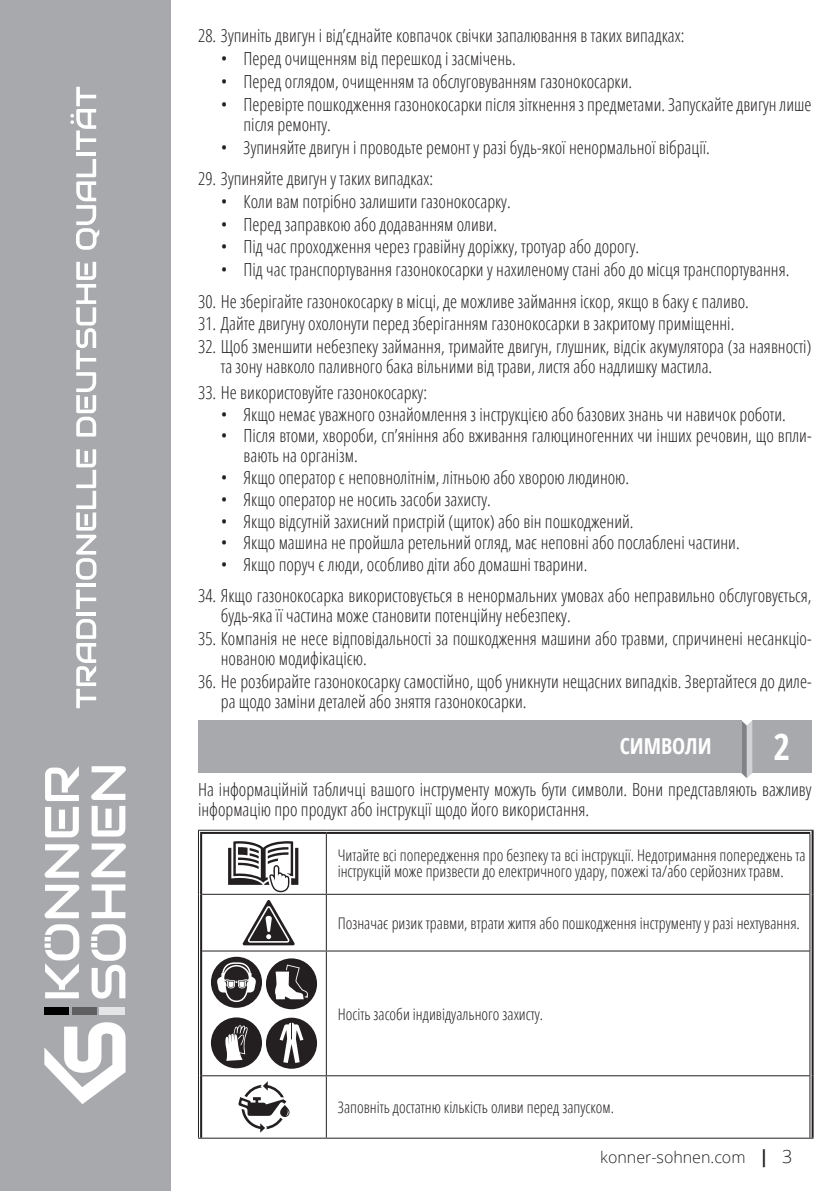
<style>
.page{position:relative;width:840px;height:1191px;background:#fff}
.page>*{position:absolute;margin:0;border:0;box-sizing:border-box;transform-origin:0 0}
.t1{font:700 condensed 36px "Open Sans";color:#fff}
.t2{font:700 condensed 22px "Open Sans";color:#fff}
.t3{font:300 condensed 18px/20px "Open Sans";color:#231f20}
.t4{font:300 condensed 16px/16px "Open Sans";color:#231f20}
.t5{font:300 16px "Open Sans";color:#231f20}
.s1{font-weight:700;font-stretch:condensed;font-size:18px}
.s2{font-size:18px}
</style>
<div class="page">
<div style="left:0;top:0;width:170px;height:1191px;background:#a8a9ad"></div>
<svg style="left:76px;top:619px;width:20px;height:89px"></svg>
<hr style="left:76px;top:612px;width:20px;height:3px;background:#fff">
<svg style="left:76px;top:589px;width:20px;height:20px"></svg>
<hr style="left:76px;top:583px;width:20px;height:4px;background:#fff">
<svg style="left:76px;top:449px;width:20px;height:130px"></svg>
<svg style="left:76px;top:262px;width:20px;height:174px"></svg>
<svg style="left:76px;top:159px;width:23px;height:91px"></svg>
<hr style="left:76px;top:153px;width:20px;height:3px;background:#fff">
<svg style="left:70px;top:87px;width:26px;height:63px"></svg>
<svg style="left:44px;top:1022px;width:81px;height:82px"></svg>
<svg style="left:45px;top:884px;width:34px;height:34px"></svg>
<svg style="left:45px;top:844px;width:34px;height:33px"></svg>
<svg style="left:45px;top:807px;width:34px;height:30px"></svg>
<svg style="left:45px;top:766px;width:34px;height:35px"></svg>
<svg style="left:92px;top:884px;width:33px;height:34px"></svg>
<svg style="left:91px;top:843px;width:35px;height:34px"></svg>
<svg style="left:92px;top:806px;width:33px;height:30px"></svg>
<svg style="left:91px;top:766px;width:35px;height:34px"></svg>
<svg style="left:45px;top:924px;width:34px;height:74px"></svg>
<svg style="left:91px;top:924px;width:35px;height:74px"></svg>
<div style="left:44px;top:1007px;width:25px;height:8px;background:#000001"></div>
<div style="left:72px;top:1007px;width:24px;height:8px;background:#5f5f62"></div>
<div style="left:99px;top:1007px;width:26px;height:8px;background:#e4e5e7"></div>
<div style="left:751px;top:720px;width:60px;height:53px;background:#a8a9ad"></div>
<svg style="left:740px;top:720px;width:11px;height:58px"></svg>
<div style="left:198px;top:720px;width:542px;height:53px;background:#a8a9ad"></div>
<hr style="left:198px;top:830px;width:128px;height:4px;background:#ececec">
<hr style="left:326px;top:830px;width:487px;height:4px;background:#ececec">
<hr style="left:809px;top:834px;width:4px;height:60px;background:#9b999a">
<hr style="left:809px;top:894px;width:4px;height:57px;background:#9b999a">
<hr style="left:809px;top:951px;width:4px;height:124px;background:#9b999a">
<hr style="left:809px;top:1075px;width:4px;height:62px;background:#9b999a">
<hr style="left:198px;top:830px;width:128px;height:1px;background:#231f20">
<hr style="left:200px;top:832px;width:126px;height:2px;background:#231f20">
<hr style="left:198px;top:830px;width:1px;height:64px;background:#231f20">
<hr style="left:200px;top:834px;width:2px;height:60px;background:#231f20">
<hr style="left:326px;top:830px;width:487px;height:1px;background:#231f20">
<hr style="left:326px;top:832px;width:483px;height:2px;background:#231f20">
<hr style="left:809px;top:834px;width:1px;height:60px;background:#231f20">
<hr style="left:811px;top:830px;width:2px;height:64px;background:#231f20">
<hr style="left:198px;top:894px;width:1px;height:57px;background:#231f20">
<hr style="left:200px;top:894px;width:2px;height:57px;background:#231f20">
<hr style="left:809px;top:894px;width:1px;height:57px;background:#231f20">
<hr style="left:811px;top:894px;width:2px;height:57px;background:#231f20">
<hr style="left:198px;top:951px;width:1px;height:124px;background:#231f20">
<hr style="left:200px;top:951px;width:2px;height:124px;background:#231f20">
<hr style="left:809px;top:951px;width:1px;height:124px;background:#231f20">
<hr style="left:811px;top:951px;width:2px;height:124px;background:#231f20">
<hr style="left:198px;top:1075px;width:1px;height:62px;background:#231f20">
<hr style="left:200px;top:1075px;width:2px;height:62px;background:#231f20">
<hr style="left:809px;top:1075px;width:1px;height:62px;background:#231f20">
<hr style="left:811px;top:1075px;width:2px;height:62px;background:#231f20">
<hr style="left:325px;top:834px;width:1px;height:59px;background:#231f20">
<hr style="left:325px;top:951px;width:1px;height:124px;background:#231f20">
<hr style="left:325px;top:1076px;width:1px;height:61px;background:#231f20">
<hr style="left:202px;top:893px;width:124px;height:1px;background:#231f20">
<hr style="left:202px;top:950px;width:124px;height:1px;background:#231f20">
<hr style="left:202px;top:1075px;width:124px;height:1px;background:#231f20">
<hr style="left:198px;top:1137px;width:128px;height:1px;background:#231f20">
<hr style="left:326px;top:893px;width:483px;height:1px;background:#231f20">
<hr style="left:325px;top:894px;width:1px;height:56px;background:#231f20">
<hr style="left:326px;top:950px;width:483px;height:1px;background:#231f20">
<hr style="left:326px;top:1075px;width:483px;height:1px;background:#231f20">
<hr style="left:326px;top:1137px;width:487px;height:1px;background:#231f20">
<svg style="left:228px;top:841px;width:70px;height:51px"></svg>
<svg style="left:242px;top:900px;width:53px;height:45px"></svg>
<div style="left:211px;top:956px;width:51px;height:51px;background:#241f21;border-radius:50%"></div>
<svg style="left:216px;top:961px;width:40px;height:41px"></svg>
<div style="left:266px;top:958px;width:51px;height:51px;background:#231f20;border-radius:50%"></div>
<svg style="left:274px;top:964px;width:34px;height:35px"></svg>
<div style="left:211px;top:1017px;width:51px;height:51px;background:#231f20;border-radius:50%"></div>
<svg style="left:225px;top:1025px;width:22px;height:35px"></svg>
<div style="left:266px;top:1017px;width:51px;height:51px;background:#241f21;border-radius:50%"></div>
<svg style="left:279px;top:1022px;width:24px;height:41px"></svg>
<svg style="left:238px;top:1081px;width:52px;height:51px"></svg>
<p class="t3" style="left:198px;top:25px;width:487px">28. Зупиніть двигун і від’єднайте ковпачок свічки запалювання в таких випадках:</p>
<p class="t3" style="left:221px;top:48px;width:296px">• Перед очищенням від перешкод і засмічень.</p>
<p class="t3" style="left:221px;top:71px;width:412px">• Перед оглядом, очищенням та обслуговуванням газонокосарки.</p>
<p class="t3" style="left:243px;top:94px;width:569px;text-indent:-23px">• Перевірте пошкодження газонокосарки після зіткнення з предметами. Запускайте двигун лише після ремонту.</p>
<p class="t3" style="left:221px;top:136px;width:490px">• Зупиняйте двигун і проводьте ремонт у разі будь-якої ненормальної вібрації.</p>
<p class="t3" style="left:198px;top:168px;width:236px">29. Зупиняйте двигун у таких випадках:</p>
<p class="t3" style="left:221px;top:191px;width:291px">• Коли вам потрібно залишити газонокосарку.</p>
<p class="t3" style="left:221px;top:213px;width:278px">• Перед заправкою або додаванням оливи.</p>
<p class="t3" style="left:221px;top:236px;width:419px">• Під час проходження через гравійну доріжку, тротуар або дорогу.</p>
<p class="t3" style="left:221px;top:259px;width:569px">• Під час транспортування газонокосарки у нахиленому стані або до місця транспортування.</p>
<p class="t3" style="left:198px;top:290px;width:552px">30. Не зберігайте газонокосарку в місці, де можливе займання іскор, якщо в баку є паливо.</p>
<p class="t3" style="left:198px;top:313px;width:537px">31. Дайте двигуну охолонути перед зберіганням газонокосарки в закритому приміщенні.</p>
<p class="t3" style="left:221px;top:336px;width:592px;text-indent:-23px">32. Щоб зменшити небезпеку займання, тримайте двигун, глушник, відсік акумулятора (за наявності) та зону навколо паливного бака вільними від трави, листя або надлишку мастила.</p>
<p class="t3" style="left:198px;top:382px;width:230px">33. Не використовуйте газонокосарку:</p>
<p class="t3" style="left:221px;top:403px;width:566px">• Якщо немає уважного ознайомлення з інструкцією або базових знань чи навичок роботи.</p>
<p class="t3" style="left:243px;top:425px;width:569px;text-indent:-23px">• Після втоми, хвороби, сп’яніння або вживання галюциногенних чи інших речовин, що впли&shy;вають на організм.</p>
<p class="t3" style="left:221px;top:467px;width:410px">• Якщо оператор є неповнолітнім, літньою або хворою людиною.</p>
<p class="t3" style="left:221px;top:489px;width:271px">• Якщо оператор не носить засоби захисту.</p>
<p class="t3" style="left:221px;top:510px;width:414px">• Якщо відсутній захисний пристрій (щиток) або він пошкоджений.</p>
<p class="t3" style="left:221px;top:532px;width:520px">• Якщо машина не пройшла ретельний огляд, має неповні або послаблені частини.</p>
<p class="t3" style="left:221px;top:554px;width:368px">• Якщо поруч є люди, особливо діти або домашні тварини.</p>
<p class="t3" style="left:221px;top:585px;width:592px;text-indent:-23px">34. Якщо газонокосарка використовується в ненормальних умовах або неправильно обслуговується, будь-яка її частина може становити потенційну небезпеку.</p>
<p class="t3" style="left:221px;top:628px;width:592px;text-indent:-23px">35. Компанія не несе відповідальності за пошкодження машини або травми, спричинені несанкціо&shy;нованою модифікацією.</p>
<p class="t3" style="left:221px;top:671px;width:592px;text-indent:-23px">36. Не розбирайте газонокосарку самостійно, щоб уникнути нещасних випадків. Звертайтеся до диле&shy;ра щодо заміни деталей або зняття газонокосарки.</p>
<p class="t2" style="left:619px;top:731px;width:93px">СИМВОЛИ</p>
<h1 class="t1" style="left:773px;top:722px;width:18px">2</h1>
<p class="t3" style="left:198px;top:779px;width:614px">На інформаційній табличці вашого інструменту можуть бути символи. Вони представляють важливу інформацію про продукт або інструкції щодо його використання.</p>
<p class="t4" style="left:337px;top:847px;width:469px">Читайте всі попередження про безпеку та всі інструкції. Недотримання попереджень та інструкцій може призвести до електричного удару, пожежі та/або серйозних травм.</p>
<p class="t4" style="left:337px;top:914px;width:463px">Позначає ризик травми, втрати життя або пошкодження інструменту у разі нехтування.</p>
<p class="t4" style="left:337px;top:1005px;width:207px">Носіть засоби індивідуального захисту.</p>
<p class="t4" style="left:337px;top:1098px;width:278px">Заповніть достатню кількість оливи перед запуском.</p>
<p class="t5" style="left:600px;top:1146px;width:193px">konner-sohnen.com <span class="s1">|</span> <span class="s2">3</span></p>
</div>
